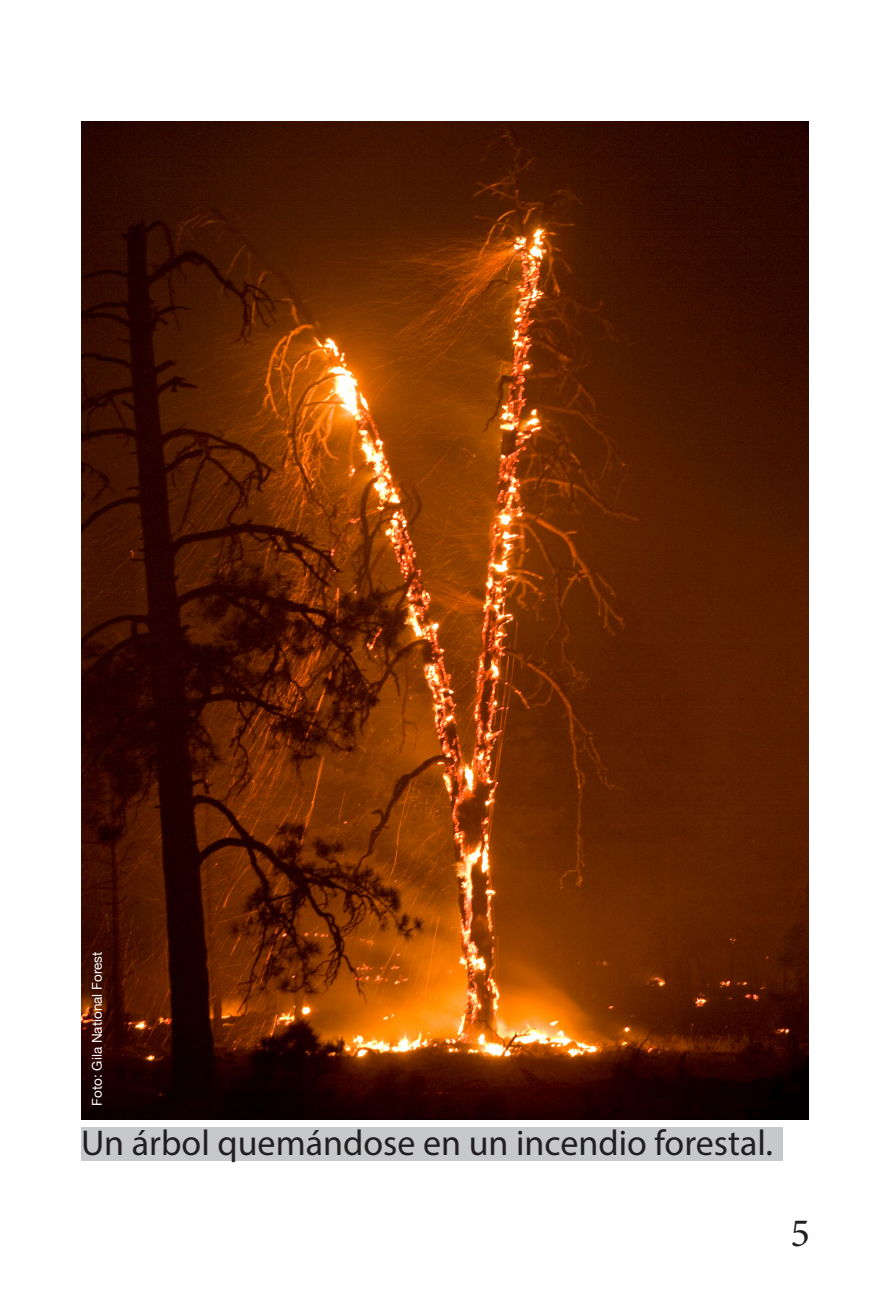
<style>
.page{position:relative;width:891px;height:1296px;background:#fff}
.page>*{position:absolute;margin:0;border:0;box-sizing:border-box;transform-origin:0 0}
.t1{font:40.5px "Minion Pro";color:#231f20}
.t2{font:36px "Myriad Pro";color:#231f20}
.t3{font:13.5px "Helvetica Neue";color:#fff}
</style>
<div class="page">
<div style="left:81px;top:1128px;width:702px;height:33px;background:#c7c8ca"></div>
<img style="left:81px;top:122px;width:727px;height:997px">
<p class="t3" style="left:86px;top:1106px;width:155px;rotate:-90deg">Foto: Gila National Forest</p>
<p class="t2" style="left:81px;top:1120px;width:693px">Un árbol quemándose en un incendio forestal.</p>
<p class="t1" style="left:791px;top:1206px;width:21px">5</p>
</div>
